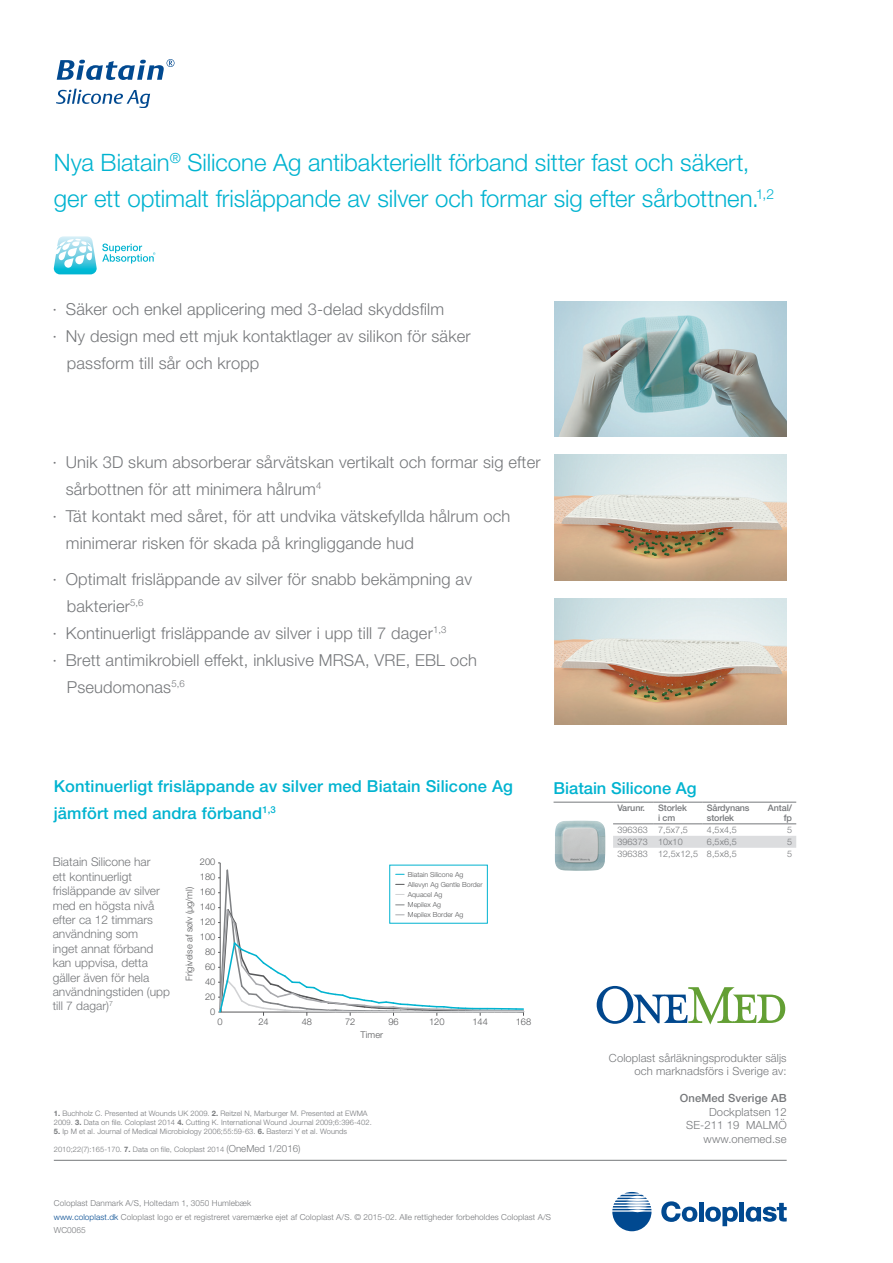
<style>
.page{position:relative;width:893px;height:1263px;background:#fff}
.page>*{position:absolute;margin:0;border:0;box-sizing:border-box;transform-origin:0 0}
.Spread_introduction{font:300 24px/36px "Helvetica Neue LT Pro";color:#00b3d0}
.t1{font:300 16.5px/27px "Helvetica Neue LT Pro";letter-spacing:.01em;color:#76787b}
.Spread_text_headings{font:500 16.5px/27px "Helvetica Neue LT Pro";letter-spacing:.01em;color:#00b3d0}
.t2{font:300 12px/14.4px "Helvetica Neue LT Pro";color:#76787b}
.OM_information{font:300 11.25px/13.5px "Helvetica Neue LT Pro";letter-spacing:.01em;color:#76787b;text-align:right}
.OM_information-2{font:500 11.25px "Helvetica Neue LT Pro";letter-spacing:.01em;color:#76787b}
.t3{font:300 9.3px "Helvetica Neue LT Pro";color:#57585a}
.Asterisk{font:300 9px "Helvetica Neue LT Pro";letter-spacing:.01em;color:#76787b}
.Asterisk-2{font:500 9px/9.8px "Helvetica Neue LT Pro";letter-spacing:-.01em;color:#76787b}
.Sender_information{font:300 8.25px "Helvetica Neue LT Pro";letter-spacing:.01em;color:#76787b}
.Asterisk-3{font:300 7.5px/9px "Helvetica Neue LT Pro";letter-spacing:.01em;color:#76787b}
.t4{font:300 6.9px/10.1px "Helvetica Neue LT Pro";color:#57585a}
.s1{font-weight:700}
.s2{font-size:9.75px}
.s3{color:#014990}
</style>
<div class="page">
<svg style="left:661px;top:1201px;width:36px;height:21px"></svg>
<div style="left:699px;top:1202px;width:5px;height:19px;background:#014990"></div>
<div style="left:739px;top:1202px;width:5px;height:19px;background:#014990"></div>
<svg style="left:705px;top:1206px;width:33px;height:20px"></svg>
<svg style="left:746px;top:1203px;width:41px;height:19px"></svg>
<svg style="left:612px;top:1192px;width:39px;height:39px"></svg>
<hr style="left:54px;top:1160px;width:733px;height:1px;background:#76787b">
<svg style="left:57px;top:59px;width:118px;height:21px"></svg>
<svg style="left:56px;top:89px;width:94px;height:19px"></svg>
<img style="left:555px;top:454px;width:232px;height:126px">
<img style="left:555px;top:598px;width:232px;height:126px">
<svg style="left:218px;top:863px;width:306px;height:153px"></svg>
<div style="left:613px;top:836px;width:183px;height:12px;background:#dcdddf"></div>
<hr style="left:613px;top:823px;width:41px;height:1px;background:#76787b">
<hr style="left:654px;top:823px;width:49px;height:1px;background:#76787b">
<hr style="left:703px;top:823px;width:55px;height:1px;background:#76787b">
<hr style="left:758px;top:823px;width:38px;height:1px;background:#76787b">
<hr style="left:554px;top:802px;width:59px;height:1px;background:#76787b">
<hr style="left:613px;top:802px;width:41px;height:1px;background:#76787b">
<hr style="left:654px;top:802px;width:49px;height:1px;background:#76787b">
<hr style="left:703px;top:802px;width:55px;height:1px;background:#76787b">
<hr style="left:758px;top:802px;width:38px;height:1px;background:#76787b">
<img style="left:561px;top:820px;width:22px;height:2px">
<img style="left:555px;top:301px;width:232px;height:135px">
<svg style="left:53px;top:236px;width:102px;height:38px"></svg>
<svg style="left:597px;top:986px;width:188px;height:38px"></svg>
<p class="Spread_introduction" style="left:54px;top:144px;width:722px">Nya Biatain<sup>®</sup> Silicone Ag antibakteriellt förband sitter fast och säkert, ger ett optimalt frisläppande av silver och formar sig efter sårbottnen.<sup>1,2</sup></p>
<p class="t1" style="left:53px;top:295px;width:393px">· Säker och enkel applicering med 3-delad skyddsfilm</p>
<p class="t1" style="left:67px;top:322px;width:405px;text-indent:-14px">· Ny design med ett mjuk kontaktlager av silikon för säker passform till sår och kropp</p>
<p class="t1" style="left:66px;top:448px;width:476px;text-indent:-13px">· Unik 3D skum absorberar sårvätskan vertikalt och formar sig efter sårbottnen för att minimera hålrum<sup>4</sup></p>
<p class="t1" style="left:66px;top:502px;width:446px;text-indent:-13px">· Tät kontakt med såret, för att undvika vätskefyllda hålrum och minimerar risken för skada på kringliggande hud</p>
<p class="t1" style="left:67px;top:565px;width:407px;text-indent:-14px">· Optimalt frisläppande av silver för snabb bekämpning av bakterier<sup>5,6</sup></p>
<p class="t1" style="left:53px;top:619px;width:395px">· Kontinuerligt frisläppande av silver i upp till 7 dager<sup>1,3</sup></p>
<p class="t1" style="left:67px;top:646px;width:412px;text-indent:-14px">· Brett antimikrobiell effekt, inklusive MRSA, VRE, EBL och<br>Pseudomonas<sup>5,6</sup></p>
<p class="Spread_text_headings" style="left:54px;top:772px;width:461px">Kontinuerligt frisläppande av silver med Biatain Silicone Ag jämfört med andra förband<sup>1,3</sup></p>
<p class="t2" style="left:53px;top:855px;width:119px">Biatain Silicone har<br>ett kontinuerligt frisläppande av silver med en högsta nivå efter ca 12 timmars användning som<br>inget annat förband kan uppvisa, detta gäller även för hela användningstiden (upp till 7 dagar)<sup>7</sup></p>
<p class="t3" style="left:200px;top:856px;width:17px">200</p>
<p class="t3" style="left:200px;top:871px;width:17px">180</p>
<p class="t3" style="left:183px;top:981px;width:96px;rotate:-90deg">Frigivelse af sølv (µg/ml)</p>
<p class="t3" style="left:200px;top:886px;width:17px">160</p>
<p class="t3" style="left:200px;top:901px;width:17px">140</p>
<p class="t3" style="left:200px;top:916px;width:17px">120</p>
<p class="t3" style="left:200px;top:931px;width:17px">100</p>
<p class="t3" style="left:205px;top:946px;width:12px">80</p>
<p class="t3" style="left:205px;top:961px;width:12px">60</p>
<p class="t3" style="left:205px;top:976px;width:12px">40</p>
<p class="t3" style="left:205px;top:991px;width:12px">20</p>
<p class="t3" style="left:210px;top:1005px;width:7px">0</p>
<p class="t4" style="left:408px;top:869px;width:76px">Biatain Silicone Ag<br>Allevyn Ag Gentle Border<br>Aquacel Ag<br>Mepilex Ag<br>Mepilex Border Ag</p>
<p class="t3" style="left:218px;top:1016px;width:7px">0</p>
<p class="t3" style="left:258px;top:1016px;width:12px">24</p>
<p class="t3" style="left:302px;top:1016px;width:12px">48</p>
<p class="t3" style="left:345px;top:1016px;width:12px">72</p>
<p class="t3" style="left:388px;top:1016px;width:12px">96</p>
<p class="t3" style="left:429px;top:1016px;width:17px">120</p>
<p class="t3" style="left:472px;top:1016px;width:17px">144</p>
<p class="t3" style="left:516px;top:1016px;width:17px">168</p>
<p class="t3" style="left:360px;top:1029px;width:24px">Timer</p>
<p class="Asterisk-3" style="left:54px;top:1109px;width:319px"><span class="s1">1.</span> Buchholz C. Presented at Wounds UK 2009. <span class="s1">2.</span> Reitzel N, Marburger M. Presented at EWMA<br>2009. <span class="s1">3.</span> Data on file. Coloplast 2014 <span class="s1">4.</span> Cutting K. International Wound Journal 2009;6:396-402.</p>
<p class="Asterisk-3" style="left:54px;top:1127px;width:295px"><span class="s1">5.</span> Ip M et al. Journal of Medical Microbiology 2006;55:59-63. <span class="s1">6.</span> Basterzi Y et al. Wounds</p>
<p class="Asterisk-3" style="left:54px;top:1145px;width:248px">2010;22(7):165-170. <span class="s1">7.</span> Data on file, Coloplast 2014 <span class="s2">(OneMed 1/2016)</span></p>
<p class="Spread_text_headings" style="left:554px;top:774px;width:145px">Biatain Silicone Ag</p>
<p class="Asterisk-2" style="left:617px;top:803px;width:29px">Varunr.</p>
<p class="Asterisk-2" style="left:658px;top:803px;width:30px">Storlek i cm</p>
<p class="Asterisk-2" style="left:707px;top:803px;width:44px">Sårdynans storlek</p>
<p class="Asterisk-2" style="left:768px;top:803px;width:26px;text-align:right">Antal/ fp</p>
<p class="Asterisk" style="left:617px;top:824px;width:32px">396363</p>
<p class="Asterisk" style="left:658px;top:824px;width:31px">7,5x7,5</p>
<p class="Asterisk" style="left:707px;top:824px;width:31px">4,5x4,5</p>
<p class="Asterisk" style="left:787px;top:824px;width:7px">5</p>
<p class="Asterisk" style="left:617px;top:836px;width:32px">396373</p>
<p class="Asterisk" style="left:658px;top:836px;width:26px">10x10</p>
<p class="Asterisk" style="left:707px;top:836px;width:31px">6,5x6,5</p>
<p class="Asterisk" style="left:787px;top:836px;width:7px">5</p>
<p class="Asterisk" style="left:617px;top:848px;width:32px">396383</p>
<p class="Asterisk" style="left:658px;top:848px;width:42px">12,5x12,5</p>
<p class="Asterisk" style="left:707px;top:848px;width:31px">8,5x8,5</p>
<p class="Asterisk" style="left:787px;top:848px;width:7px">5</p>
<p class="OM_information" style="left:609px;top:1051px;width:179px">Coloplast sårläkningsprodukter säljs och marknadsförs i Sverige av:</p>
<p class="OM_information-2" style="left:680px;top:1092px;width:108px">OneMed Sverige AB</p>
<p class="OM_information" style="left:709px;top:1105px;width:79px">Dockplatsen 12</p>
<p class="OM_information" style="left:686px;top:1118px;width:102px">SE-211 19 MALMÖ</p>
<p class="OM_information" style="left:704px;top:1132px;width:85px">www.onemed.se</p>
<p class="Sender_information" style="left:54px;top:1198px;width:199px">Coloplast Danmark A/S, Holtedam 1, 3050 Humlebæk</p>
<p class="Sender_information" style="left:54px;top:1212px;width:499px"><span class="s3">www.coloplast.dk</span> Coloplast logo er et registreret varemærke ejet af Coloplast A/S. © 2015-02. Alle rettigheder forbeholdes Coloplast A/S</p>
<p class="Sender_information" style="left:54px;top:1225px;width:34px">WC0065</p>
</div>
